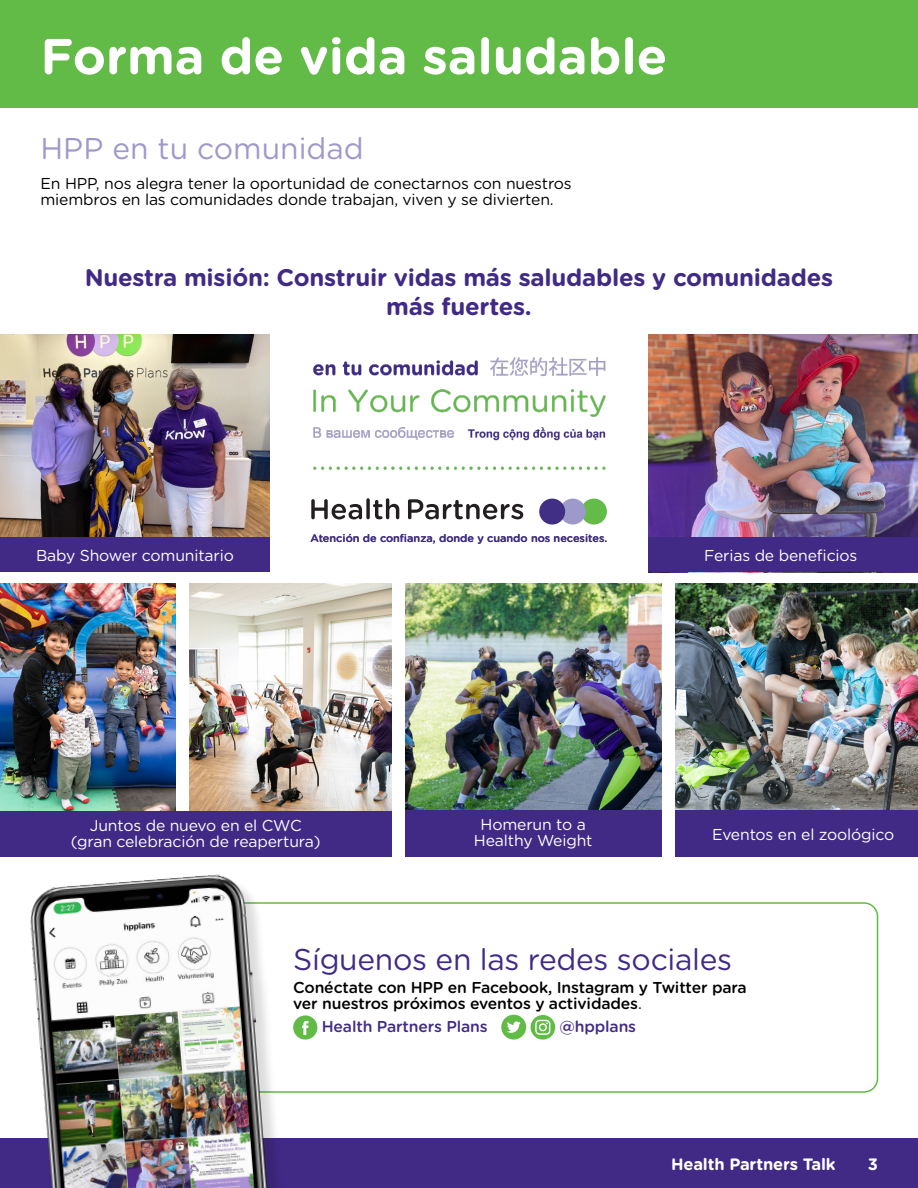
<style>
.page{position:relative;width:918px;height:1188px;background:#fff}
.page>*{position:absolute;margin:0;border:0;box-sizing:border-box;transform-origin:0 0}
.t1{font:700 50.25px "Gotham Rounded";color:#fff}
.t2{font:30px "Gotham Rounded";letter-spacing:-.01em;color:#412a86}
.t3{font:30px "Gotham Rounded";color:#9f99cb}
.t4{font:700 24px/28.8px "Gotham Rounded";letter-spacing:-.01em;color:#412a86;text-align:center}
.t5{font:700 16.5px "Gotham Rounded";letter-spacing:-.01em;color:#fff}
.t6{font:15.75px/16.2px "Gotham Rounded";letter-spacing:-.01em;color:#fff;text-align:center}
.t7{font:15.75px/16.2px "Gotham Rounded";letter-spacing:-.01em;color:#000}
.t8{font:500 15.75px/16.2px "Gotham Rounded";letter-spacing:-.01em;color:#000}
.t9{font:500 15.75px "Gotham Rounded";letter-spacing:-.01em;color:#412a86}
.t10{font:500 10.95px "Gotham Rounded";color:#472f88}
.s1{font-weight:400}
</style>
<div class="page">
<div style="left:0;top:1138px;width:918px;height:50px;background:#412a86"></div>
<img style="left:0;top:584px;width:176px;height:227px">
<img style="left:189px;top:584px;width:203px;height:227px">
<div style="left:0;top:0;width:918px;height:108px;background:#62bb46"></div>
<img style="left:0;top:334px;width:270px;height:203px">
<img style="left:405px;top:584px;width:257px;height:226px">
<img style="left:675px;top:584px;width:243px;height:226px">
<img style="left:648px;top:335px;width:270px;height:203px">
<div style="left:0;top:537px;width:270px;height:35px;background:#412a86"></div>
<div style="left:648px;top:538px;width:270px;height:34px;background:#412a86"></div>
<div style="left:0;top:811px;width:392px;height:45px;background:#412a86"></div>
<div style="left:405px;top:810px;width:257px;height:46px;background:#412a86"></div>
<div style="left:675px;top:810px;width:243px;height:46px;background:#412a86"></div>
<div style="left:54px;top:902px;width:824px;height:191px;border:2px solid #62bb46;border-radius:14px"></div>
<div style="left:33px;top:877px;width:253px;height:311px;background:#000;opacity:.14"></div>
<img style="left:30px;top:874px;width:239px;height:314px">
<svg style="left:293px;top:1015px;width:24px;height:25px"></svg>
<svg style="left:501px;top:1015px;width:54px;height:25px"></svg>
<img style="left:313px;top:357px;width:293px;height:113px">
<div style="left:581px;top:499px;width:26px;height:26px;background:#63bc47;border-radius:50%"></div>
<div style="left:560px;top:499px;width:26px;height:26px;background:#9e99cb;border-radius:50%"></div>
<div style="left:539px;top:499px;width:26px;height:26px;background:#412f85;border-radius:50%"></div>
<svg style="left:311px;top:499px;width:51px;height:20px"></svg>
<svg style="left:366px;top:498px;width:4px;height:21px"></svg>
<svg style="left:373px;top:498px;width:26px;height:21px"></svg>
<svg style="left:408px;top:499px;width:115px;height:20px"></svg>
<h1 class="t1" style="left:40px;top:19px;width:628px">Forma de vida saludable</h1>
<h2 class="t3" style="left:40px;top:128px;width:325px">HPP en tu comunidad</h2>
<p class="t7" style="left:40px;top:174px;width:533px">En HPP, nos alegra tener la oportunidad de conectarnos con nuestros miembros en las comunidades donde trabajan, viven y se divierten.</p>
<h3 class="t4" style="left:85px;top:262px;width:750px">Nuestra misión: Construir vidas más saludables y comunidades más fuertes.</h3>
<p class="t10" style="left:310px;top:531px;width:299px">Atención de confianza, donde y cuando nos necesites.</p>
<p class="t6" style="left:36px;top:546px;width:199px">Baby Shower comunitario</p>
<p class="t6" style="left:704px;top:547px;width:155px">Ferias de beneficios</p>
<p class="t6" style="left:71px;top:816px;width:251px">Juntos de nuevo en el CWC (gran celebración de reapertura)</p>
<p class="t6" style="left:474px;top:816px;width:120px">Homerun to a<br>Healthy Weight</p>
<p class="t6" style="left:712px;top:825px;width:184px">Eventos en el zoológico</p>
<h2 class="t2" style="left:293px;top:939px;width:440px">Síguenos en las redes sociales</h2>
<p class="t8" style="left:293px;top:979px;width:455px">Conéctate con HPP en Facebook, Instagram y Twitter para ver nuestros próximos eventos y actividades<span class="s1">.</span></p>
<p class="t9" style="left:322px;top:1015px;width:167px">Health Partners Plans</p>
<p class="t9" style="left:560px;top:1015px;width:78px">@hpplans</p>
<p class="t5" style="left:671px;top:1152px;width:166px">Health Partners Talk</p>
<p class="t5" style="left:868px;top:1152px;width:12px">3</p>
</div>
